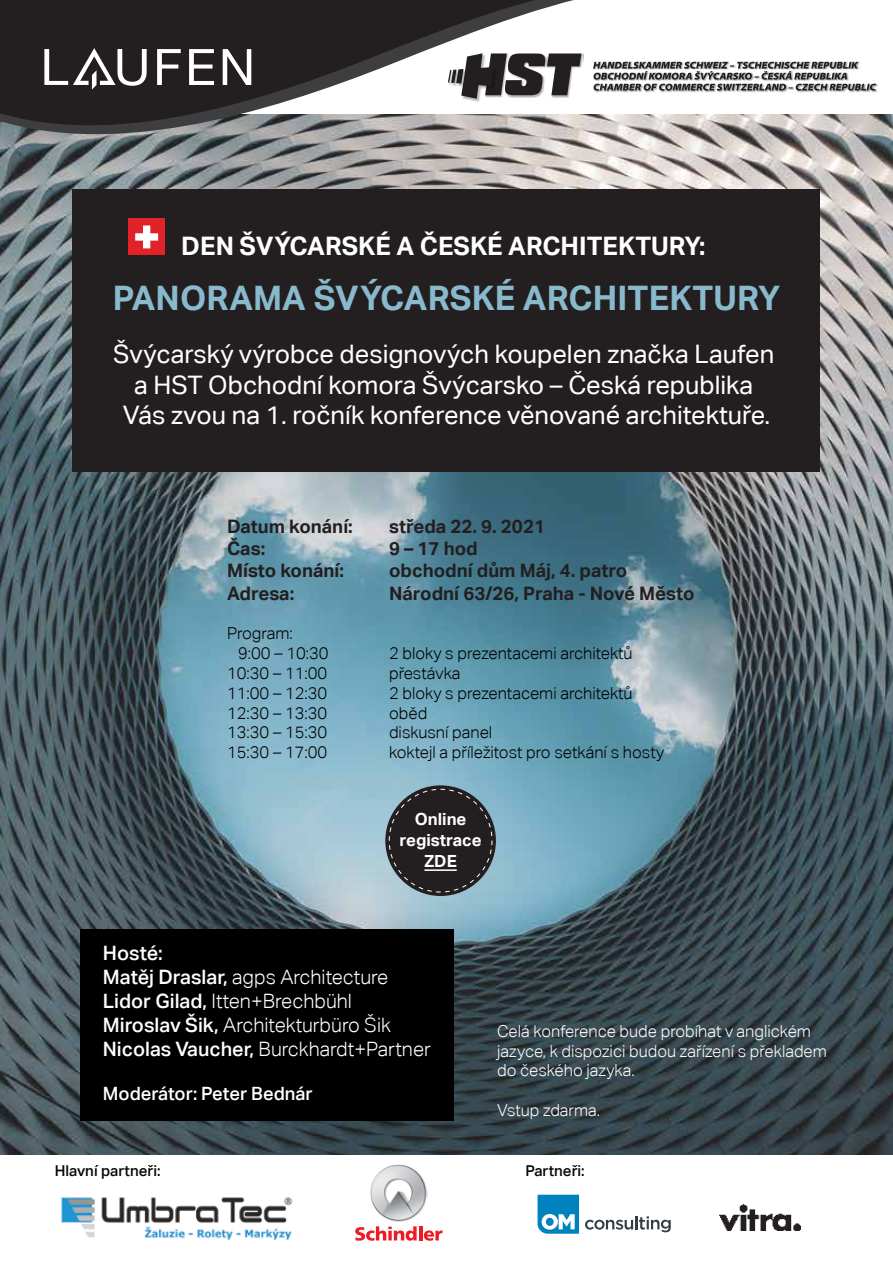
<style>
.page{position:relative;width:893px;height:1263px;background:#fff}
.page>*{position:absolute;margin:0;border:0;box-sizing:border-box;transform-origin:0 0}
.t1{font:700 33.75px "Aktiv Grotesk Corp";letter-spacing:.005em;color:#89b9cd}
.t2{font:25.5px/30.6px "Aktiv Grotesk Corp";color:#fff;text-align:center}
.t3{font:700 25.5px "Aktiv Grotesk Corp";color:#fff}
.t4{font:300 19.8px/23.9px "Aktiv Grotesk Corp";color:#fff}
.t5{font:700 18.6px "Aktiv Grotesk Corp";color:#231f20}
.t6{font:500 18.3px "Aktiv Grotesk Corp";color:#fff}
.t7{font:700 16.8px/21.1px "Aktiv Grotesk Corp";color:#fff;text-align:center}
.t8{font:300 16.5px/19.8px "Aktiv Grotesk Corp";color:#000}
.t9{font:300 16.5px/19.8px "Aktiv Grotesk Corp";color:#fff}
.t10{font:500 15px "Aktiv Grotesk Corp";color:#070909}
.s1{font-weight:500}
</style>
<div class="page">
<img style="left:0;top:114px;width:893px;height:1041px">
<img style="left:641px;top:61px;width:237px;height:32px">
<svg style="left:641px;top:62px;width:235px;height:29px"></svg>
<svg style="left:0;top:61px;width:641px;height:99px;background:#a8a7a7"></svg>
<svg style="left:0;top:0;width:603px;height:150px"></svg>
<svg style="left:157px;top:49px;width:24px;height:36px"></svg>
<svg style="left:189px;top:49px;width:25px;height:36px"></svg>
<svg style="left:223px;top:49px;width:28px;height:36px"></svg>
<svg style="left:44px;top:48px;width:103px;height:42px"></svg>
<div style="left:73px;top:189px;width:747px;height:283px;background:#231f20"></div>
<div style="left:81px;top:929px;width:373px;height:191px;background:#000"></div>
<div style="left:128px;top:219px;width:37px;height:36px;background:#e12228"></div>
<svg style="left:135px;top:225px;width:23px;height:23px"></svg>
<img style="left:720px;top:1204px;width:80px;height:27px">
<svg style="left:538px;top:1195px;width:41px;height:39px"></svg>
<svg style="left:585px;top:1216px;width:86px;height:16px"></svg>
<div style="left:385px;top:785px;width:111px;height:111px;background:#231f20;border-radius:50%"></div>
<hr style="left:424px;top:869px;width:33px;height:2px;background:#fff">
<img style="left:61px;top:1197px;width:232px;height:43px">
<svg style="left:355px;top:1226px;width:62px;height:15px"></svg>
<hr style="left:419px;top:1226px;width:3px;height:14px;background:#ed1c24">
<svg style="left:424px;top:1230px;width:19px;height:11px"></svg>
<img style="left:370px;top:1164px;width:58px;height:58px">
<h2 class="t3" style="left:181px;top:230px;width:526px">DEN ŠVÝCARSKÉ A ČESKÉ ARCHITEKTURY:</h2>
<h1 class="t1" style="left:113px;top:277px;width:669px">PANORAMA ŠVÝCARSKÉ ARCHITEKTURY</h1>
<h2 class="t2" style="left:113px;top:339px;width:663px">Švýcarský výrobce designových koupelen značka Laufen a HST Obchodní komora Švýcarsko – Česká republika<br>Vás zvou na 1. ročník konference věnované architektuře.</h2>
<p class="t5" style="left:227px;top:515px;width:127px">Datum konání:</p>
<p class="t5" style="left:389px;top:515px;width:157px">středa 22. 9. 2021</p>
<p class="t5" style="left:227px;top:537px;width:40px">Čas:</p>
<p class="t5" style="left:389px;top:537px;width:90px">9 – 17 hod</p>
<p class="t5" style="left:227px;top:559px;width:119px">Místo konání:</p>
<p class="t5" style="left:389px;top:559px;width:240px">obchodní dům Máj, 4. patro</p>
<p class="t5" style="left:227px;top:582px;width:69px">Adresa:</p>
<p class="t5" style="left:389px;top:582px;width:307px">Národní 63/26, Praha - Nové Město</p>
<p class="t8" style="left:238px;top:624px;width:92px;text-indent:-11px">Program:<br>9:00 – 10:30</p>
<p class="t8" style="left:389px;top:643px;width:245px">2 bloky s prezentacemi architektů</p>
<p class="t8" style="left:227px;top:663px;width:102px">10:30 – 11:00</p>
<p class="t8" style="left:389px;top:663px;width:73px">přestávka</p>
<p class="t8" style="left:227px;top:683px;width:102px">11:00 – 12:30</p>
<p class="t8" style="left:389px;top:683px;width:245px">2 bloky s prezentacemi architektů</p>
<p class="t8" style="left:227px;top:703px;width:102px">12:30 – 13:30</p>
<p class="t8" style="left:389px;top:703px;width:40px">oběd</p>
<p class="t8" style="left:227px;top:723px;width:102px">13:30 – 15:30</p>
<p class="t8" style="left:389px;top:723px;width:105px">diskusní panel</p>
<p class="t8" style="left:227px;top:742px;width:102px">15:30 – 17:00</p>
<p class="t8" style="left:389px;top:742px;width:277px">koktejl a příležitost pro setkání s hosty</p>
<p class="t7" style="left:400px;top:808px;width:84px">Online registrace<br>ZDE</p>
<p class="t4" style="left:103px;top:941px;width:329px"><span class="s1">Hosté:<br>Matěj Draslar,</span> agps Architecture<br><span class="s1">Lidor Gilad,</span> Itten+Brechbühl<br><span class="s1">Miroslav Šik,</span> Architekturbüro Šik<br><span class="s1">Nicolas Vaucher,</span> Burckhardt+Partner</p>
<p class="t6" style="left:103px;top:1082px;width:211px">Moderátor: Peter Bednár</p>
<p class="t9" style="left:497px;top:1021px;width:331px">Celá konference bude probíhat v anglickém jazyce, k dispozici budou zařízení s překladem do českého jazyka.</p>
<p class="t9" style="left:497px;top:1100px;width:105px">Vstup zdarma.</p>
<p class="t10" style="left:55px;top:1162px;width:107px">Hlavní partneři:</p>
<p class="t10" style="left:525px;top:1162px;width:61px">Partneři:</p>
</div>
